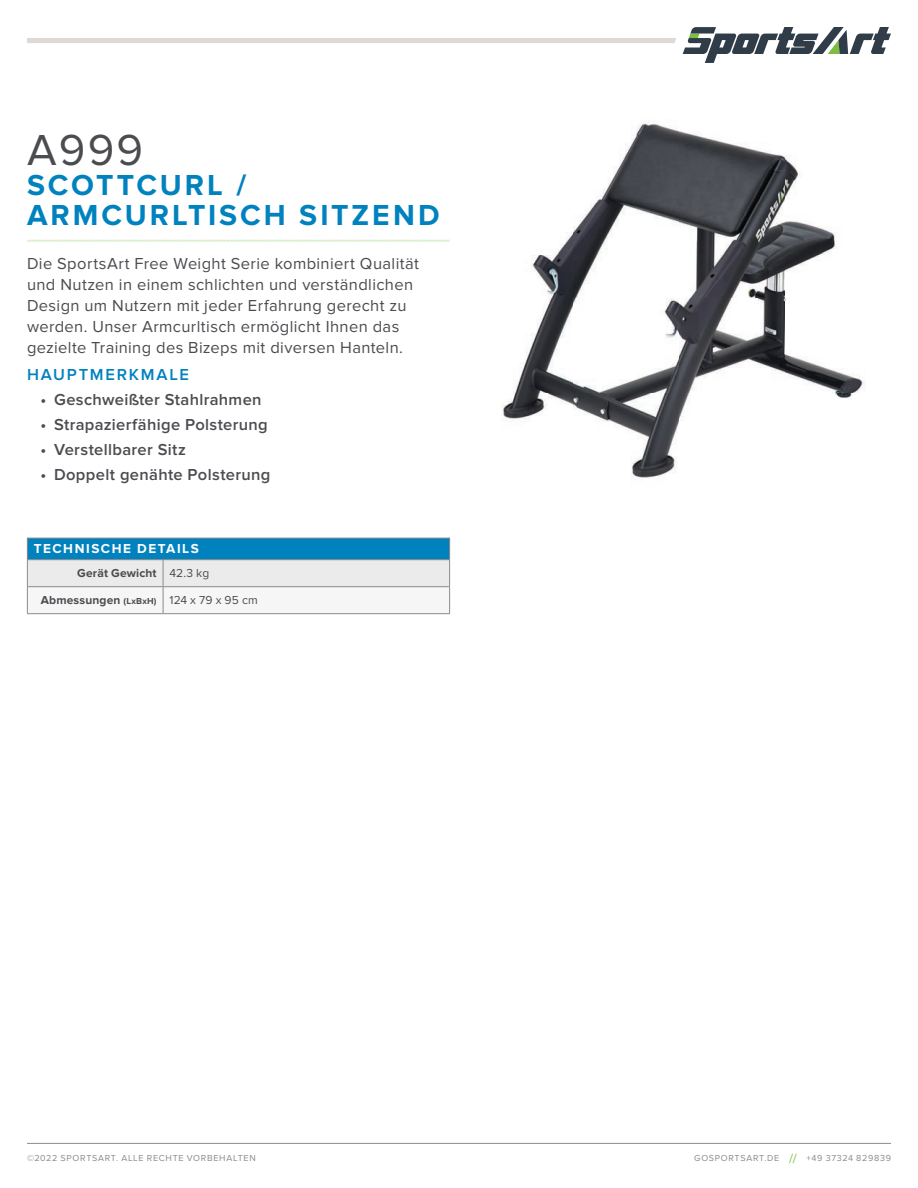
<style>
.page{position:relative;width:918px;height:1188px;background:#fff}
.page>*{position:absolute;margin:0;border:0;box-sizing:border-box;transform-origin:0 0}
.t1{font:45px "Proxima Nova";color:#4b4c50}
.t2{font:700 30px/30px "Proxima Nova";letter-spacing:.095em;color:#0082bf}
.t3{font:16.5px/21px "Proxima Nova";letter-spacing:.025em;color:#4b4c50}
.t4{font:600 16.5px "Proxima Nova";letter-spacing:.02em;color:#4b4c50}
.t5{font:600 16.5px "Proxima Nova";letter-spacing:.11em;color:#0082bf}
.t6{font:700 13.5px "Proxima Nova";letter-spacing:.115em;color:#fff}
.t7{font:700 12px "Proxima Nova";letter-spacing:.015em;color:#4b4c50}
.t8{font:9px "Proxima Nova";letter-spacing:.075em;color:#8b8a8e}
.s1{font-weight:400}
.s2{font-size:9px}
.s3{font-size:13.5px;color:#7fbd41}
</style>
<div class="page">
<div style="left:27px;top:38px;width:649px;height:5px;background:#dcd9d6"></div>
<svg style="left:683px;top:27px;width:208px;height:36px"></svg>
<hr style="left:27px;top:1143px;width:864px;height:1px;background:#8b8a8e">
<img style="left:502px;top:121px;width:362px;height:358px">
<svg style="left:27px;top:240px;width:423px;height:2px"></svg>
<svg style="left:27px;top:538px;width:423px;height:75px"></svg>
<hr style="left:27px;top:613px;width:136px;height:1px;background:#8b8a8e">
<hr style="left:163px;top:613px;width:287px;height:1px;background:#8b8a8e">
<h1 class="t1" style="left:27px;top:124px;width:118px">A999</h1>
<h2 class="t2" style="left:27px;top:171px;width:414px">SCOTTCURL /<br>ARMCURLTISCH SITZEND</h2>
<p class="t3" style="left:27px;top:253px;width:394px">Die SportsArt Free Weight Serie kombiniert Qualität und Nutzen in einem schlichten und verständlichen Design um Nutzern mit jeder Erfahrung gerecht zu werden. Unser Armcurltisch ermöglicht Ihnen das gezielte Training des Bizeps mit diversen Hanteln.</p>
<p class="t5" style="left:27px;top:365px;width:164px">HAUPTMERKMALE</p>
<p class="t4" style="left:41px;top:390px;width:223px">• Geschweißter Stahlrahmen</p>
<p class="t4" style="left:41px;top:415px;width:229px">• Strapazierfähige Polsterung</p>
<p class="t4" style="left:41px;top:440px;width:147px">• Verstellbarer Sitz</p>
<p class="t4" style="left:41px;top:465px;width:231px">• Doppelt genähte Polsterung</p>
<p class="t6" style="left:34px;top:541px;width:167px">TECHNISCHE DETAILS</p>
<p class="t7" style="left:77px;top:566px;width:134px">Gerät Gewicht <span class="s1">42.3 kg</span></p>
<p class="t7" style="left:41px;top:593px;width:218px">Abmessungen <span class="s2">(LxBxH)</span> <span class="s1">124 x 79 x 95 cm</span></p>
<p class="t8" style="left:27px;top:1153px;width:230px">©2022 SPORTSART. ALLE RECHTE VORBEHALTEN</p>
<p class="t8" style="left:694px;top:1153px;width:198px">GOSPORTSART.DE <span class="s3">//</span> +49 37324 829839</p>
</div>
